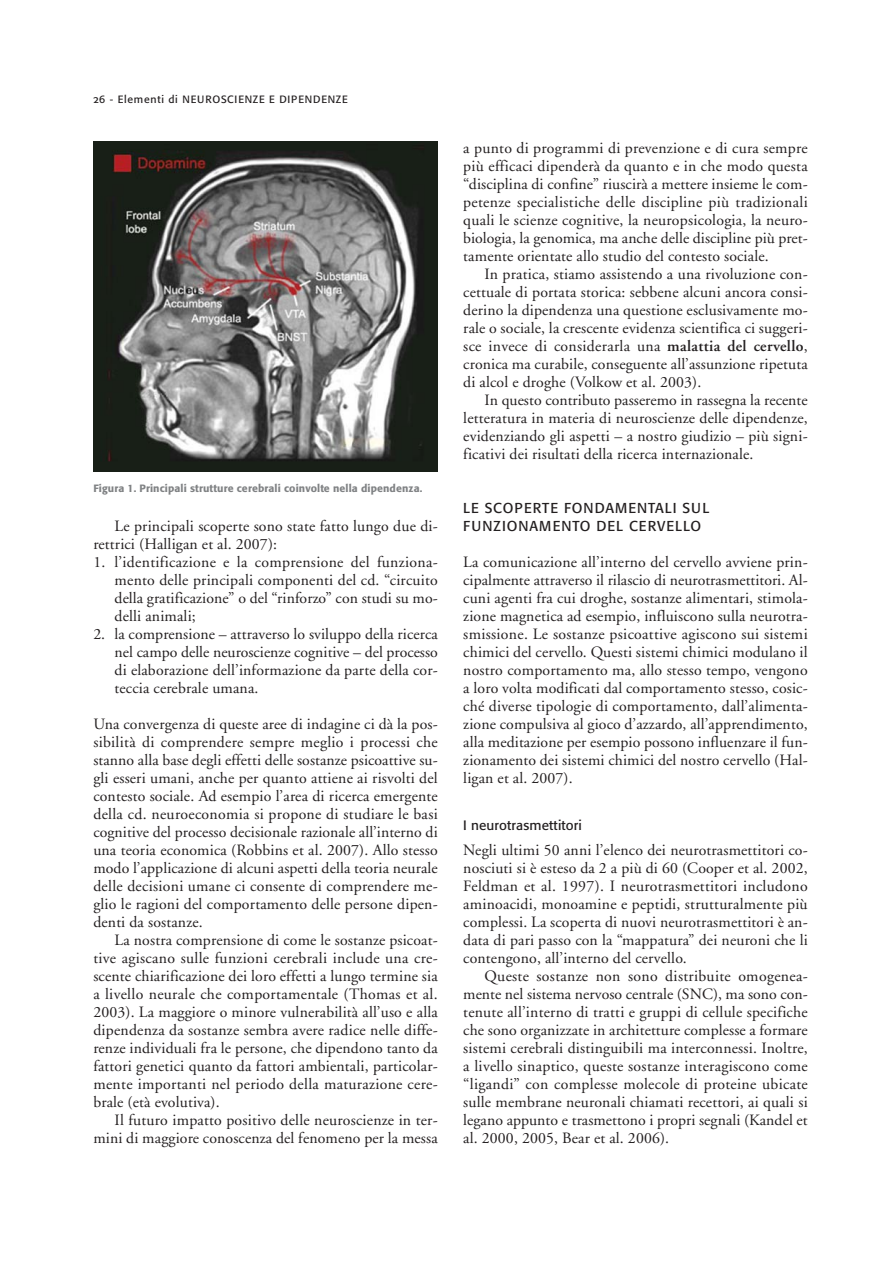
<style>
.page{position:relative;width:893px;height:1263px;background:#fff}
.page>*{position:absolute;margin:0;border:0;box-sizing:border-box;transform-origin:0 0}
.t1{font:15.75px/18px "Adobe Garamond";letter-spacing:.01em;color:#231f20;text-align:justify}
.t2{font:14.25px/18px "Formata";letter-spacing:.07em;color:#231f20}
.t3{font:13.5px "Formata";letter-spacing:.01em;color:#231f20}
.t4{font:500 10.5px "Formata";letter-spacing:.01em;color:#808284}
.t5{font:10.5px "Formata";letter-spacing:.07em;color:#231f20}
.s1{font-family:"Formata Regular SC"}
.s2{font-weight:600}
</style>
<div class="page">
<img style="left:93px;top:142px;width:345px;height:329px">
<p class="t5" style="left:93px;top:95px;width:256px"><span class="s1">26</span> - Elementi di NEUROSCIENZE E DIPENDENZE</p>
<p class="t4" style="left:93px;top:484px;width:330px">Figura 1. Principali strutture cerebrali coinvolte nella dipendenza.</p>
<p class="t1" style="left:93px;top:518px;width:346px;text-indent:21px">Le principali scoperte sono state fatto lungo due di&shy;rettrici (Halligan et al. 2007):</p>
<p class="t1" style="left:115px;top:554px;width:325px;text-indent:-21px">1. l’identificazione e la comprensione del funziona&shy;mento delle principali componenti del cd. “circuito della gratificazione” o del “rinforzo” con studi su mo&shy;delli animali;</p>
<p class="t1" style="left:115px;top:626px;width:325px;text-indent:-21px">2. la comprensione – attraverso lo sviluppo della ricerca nel campo delle neuroscienze cognitive – del processo di elaborazione dell’informazione da parte della cor&shy;teccia cerebrale umana.</p>
<p class="t1" style="left:93px;top:716px;width:346px">Una convergenza di queste aree di indagine ci dà la pos&shy;sibilità di comprendere sempre meglio i processi che stanno alla base degli effetti delle sostanze psicoattive su&shy;gli esseri umani, anche per quanto attiene ai risvolti del contesto sociale. Ad esempio l’area di ricerca emergente della cd. neuroeconomia si propone di studiare le basi cognitive del processo decisionale razionale all’interno di una teoria economica (Robbins et al. 2007). Allo stesso modo l’applicazione di alcuni aspetti della teoria neurale delle decisioni umane ci consente di comprendere me&shy;glio le ragioni del comportamento delle persone dipen&shy;denti da sostanze.</p>
<p class="t1" style="left:93px;top:932px;width:346px;text-indent:21px">La nostra comprensione di come le sostanze psicoat&shy;tive agiscano sulle funzioni cerebrali include una cre&shy;scente chiarificazione dei loro effetti a lungo termine sia a livello neurale che comportamentale (Thomas et al.<br>2003). La maggiore o minore vulnerabilità all’uso e alla dipendenza da sostanze sembra avere radice nelle diffe&shy;renze individuali fra le persone, che dipendono tanto da fattori genetici quanto da fattori ambientali, particolar&shy;mente importanti nel periodo della maturazione cere&shy;brale (età evolutiva).</p>
<p class="t1" style="left:93px;top:1112px;width:346px;text-align:right">Il futuro impatto positivo delle neuroscienze in ter&shy;mini di maggiore conoscenza del fenomeno per la messa</p>
<p class="t1" style="left:463px;top:140px;width:346px">a punto di programmi di prevenzione e di cura sempre più efficaci dipenderà da quanto e in che modo questa “disciplina di confine” riuscirà a mettere insieme le com&shy;petenze specialistiche delle discipline più tradizionali quali le scienze cognitive, la neuropsicologia, la neuro&shy;biologia, la genomica, ma anche delle discipline più pret&shy;tamente orientate allo studio del contesto sociale.</p>
<p class="t1" style="left:463px;top:266px;width:346px;text-indent:21px">In pratica, stiamo assistendo a una rivoluzione con&shy;cettuale di portata storica: sebbene alcuni ancora consi&shy;derino la dipendenza una questione esclusivamente mo&shy;rale o sociale, la crescente evidenza scientifica ci suggeri&shy;sce invece di considerarla una <span class="s2">malattia del cervello</span>, cronica ma curabile, conseguente all’assunzione ripetuta di alcol e droghe (Volkow et al. 2003).</p>
<p class="t1" style="left:463px;top:392px;width:346px;text-indent:21px">In questo contributo passeremo in rassegna la recente letteratura in materia di neuroscienze delle dipendenze, evidenziando gli aspetti – a nostro giudizio – più signi&shy;ficativi dei risultati della ricerca internazionale.</p>
<p class="t2" style="left:463px;top:500px;width:247px">LE SCOPERTE FONDAMENTALI SUL<br>FUNZIONAMENTO DEL CERVELLO</p>
<p class="t1" style="left:463px;top:554px;width:346px">La comunicazione all’interno del cervello avviene prin&shy;cipalmente attraverso il rilascio di neurotrasmettitori. Al&shy;cuni agenti fra cui droghe, sostanze alimentari, stimola&shy;zione magnetica ad esempio, influiscono sulla neurotra&shy;smissione. Le sostanze psicoattive agiscono sui sistemi chimici del cervello. Questi sistemi chimici modulano il nostro comportamento ma, allo stesso tempo, vengono a loro volta modificati dal comportamento stesso, cosic&shy;ché diverse tipologie di comportamento, dall’alimenta&shy;zione compulsiva al gioco d’azzardo, all’apprendimento, alla meditazione per esempio possono influenzare il fun&shy;zionamento dei sistemi chimici del nostro cervello (Hal&shy;ligan et al. 2007).</p>
<p class="t3" style="left:463px;top:819px;width:120px">I neurotrasmettitori</p>
<p class="t1" style="left:463px;top:842px;width:346px">Negli ultimi 50 anni l’elenco dei neurotrasmettitori co&shy;nosciuti si è esteso da 2 a più di 60 (Cooper et al. 2002, Feldman et al. 1997). I neurotrasmettitori includono aminoacidi, monoamine e peptidi, strutturalmente più complessi. La scoperta di nuovi neurotrasmettitori è an&shy;data di pari passo con la “mappatura” dei neuroni che li contengono, all’interno del cervello.</p>
<p class="t1" style="left:463px;top:968px;width:346px;text-indent:21px">Queste sostanze non sono distribuite omogenea&shy;mente nel sistema nervoso centrale (SNC), ma sono con&shy;tenute all’interno di tratti e gruppi di cellule specifiche che sono organizzate in architetture complesse a formare sistemi cerebrali distinguibili ma interconnessi. Inoltre, a livello sinaptico, queste sostanze interagiscono come “ligandi” con complesse molecole di proteine ubicate sulle membrane neuronali chiamati recettori, ai quali si legano appunto e trasmettono i propri segnali (Kandel et al. 2000, 2005, Bear et al. 2006).</p>
</div>
